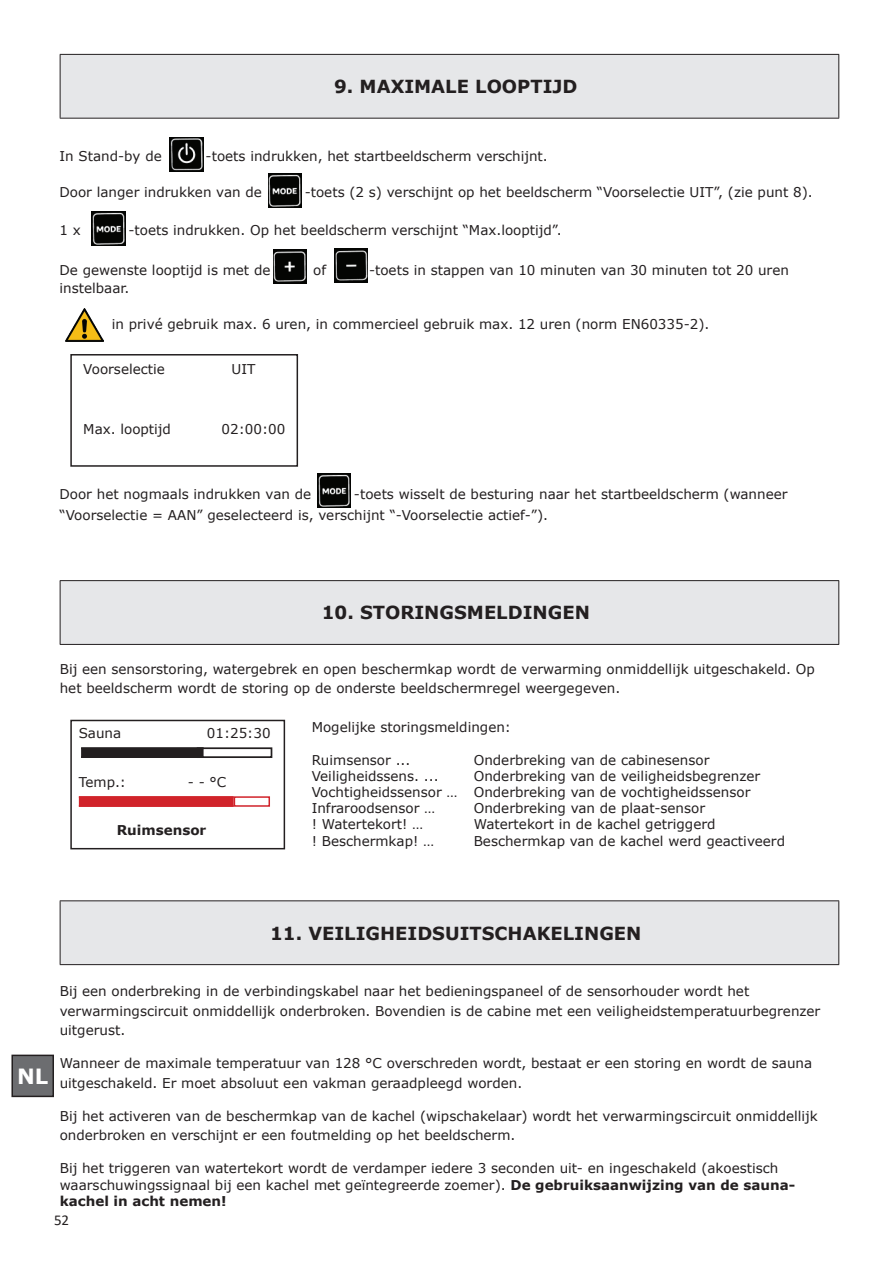
<style>
.page{position:relative;width:893px;height:1263px;background:#fff}
.page>*{position:absolute;margin:0;border:0;box-sizing:border-box;transform-origin:0 0}
.t1{font:700 21px "Verdana";color:#fff}
.t2{font:700 18px "Verdana";color:#231f20}
.t3{font:15px "Calibri";color:#231f20}
.t4{font:13.5px/19.5px "Verdana";color:#231f20}
.t5{font:700 13.5px "Verdana";color:#231f20}
.s1{font-weight:700}
</style>
<div class="page">
<div style="left:12px;top:1055px;width:41px;height:41px;background:#6c6d70"></div>
<div style="left:11px;top:1054px;width:43px;height:43px;border:2px solid #231f20"></div>
<img style="left:170px;top:137px;width:34px;height:34px">
<img style="left:268px;top:174px;width:34px;height:34px">
<img style="left:92px;top:212px;width:33px;height:34px">
<img style="left:273px;top:250px;width:34px;height:33px">
<img style="left:334px;top:248px;width:34px;height:34px">
<div style="left:70px;top:354px;width:228px;height:113px;border:2px solid #231f20"></div>
<img style="left:65px;top:308px;width:39px;height:34px">
<img style="left:317px;top:473px;width:34px;height:34px">
<div style="left:70px;top:720px;width:215px;height:129px;border:2px solid #231f20"></div>
<div style="left:81px;top:747px;width:123px;height:11px;background:#231f20"></div>
<div style="left:197px;top:747px;width:75px;height:11px;border:2px solid #231f20"></div>
<div style="left:79px;top:796px;width:155px;height:11px;background:#d1232a"></div>
<div style="left:234px;top:796px;width:36px;height:11px;border:2px solid #d1232a"></div>
<div style="left:60px;top:54px;width:779px;height:64px;background:#e6e7e9"></div>
<hr style="left:60px;top:118px;width:779px;height:1px;background:#231f20">
<hr style="left:60px;top:54px;width:779px;height:1px;background:#231f20">
<hr style="left:60px;top:55px;width:1px;height:63px;background:#231f20">
<hr style="left:838px;top:55px;width:1px;height:63px;background:#231f20">
<div style="left:60px;top:581px;width:779px;height:63px;background:#e6e7e9"></div>
<hr style="left:60px;top:644px;width:779px;height:1px;background:#231f20">
<hr style="left:60px;top:580px;width:779px;height:1px;background:#231f20">
<hr style="left:60px;top:581px;width:1px;height:63px;background:#231f20">
<hr style="left:838px;top:581px;width:1px;height:63px;background:#231f20">
<div style="left:60px;top:901px;width:779px;height:64px;background:#e6e7e9"></div>
<hr style="left:60px;top:964px;width:779px;height:1px;background:#231f20">
<hr style="left:60px;top:900px;width:779px;height:1px;background:#231f20">
<hr style="left:60px;top:901px;width:1px;height:63px;background:#231f20">
<hr style="left:838px;top:901px;width:1px;height:63px;background:#231f20">
<h2 class="t2" style="left:334px;top:74px;width:245px">9. MAXIMALE LOOPTIJD</h2>
<p class="t4" style="left:60px;top:147px;width:104px">In Stand-by de</p>
<p class="t4" style="left:206px;top:147px;width:344px">-toets indrukken, het startbeeldscherm verschijnt.</p>
<p class="t4" style="left:60px;top:183px;width:204px">Door langer indrukken van de</p>
<p class="t4" style="left:305px;top:183px;width:510px">-toets (2 s) verschijnt op het beeldscherm “Voorselectie UIT”, (zie punt 8).</p>
<p class="t4" style="left:60px;top:220px;width:23px">1 x</p>
<p class="t4" style="left:128px;top:220px;width:435px">-toets indrukken. Op het beeldscherm verschijnt “Max.looptijd”.</p>
<p class="t4" style="left:60px;top:261px;width:212px">De gewenste looptijd is met de</p>
<p class="t4" style="left:313px;top:261px;width:14px">of</p>
<p class="t4" style="left:369px;top:261px;width:421px">-toets in stappen van 10 minuten van 30 minuten tot 20 uren</p>
<p class="t4" style="left:60px;top:279px;width:71px">instelbaar.</p>
<p class="t4" style="left:112px;top:315px;width:599px">in privé gebruik max. 6 uren, in commercieel gebruik max. 12 uren (norm EN60335-2).</p>
<p class="t4" style="left:83px;top:360px;width:83px">Voorselectie</p>
<p class="t4" style="left:231px;top:360px;width:25px">UIT</p>
<p class="t4" style="left:83px;top:419px;width:89px">Max. looptijd</p>
<p class="t4" style="left:222px;top:419px;width:65px">02:00:00</p>
<p class="t4" style="left:60px;top:483px;width:729px;line-height:21.6px;text-indent:294px">-toets wisselt de besturing naar het startbeeldscherm (wanneer “Voorselectie = AAN” geselecteerd is, verschijnt “-Voorselectie actief-”).</p>
<p class="t4" style="left:60px;top:484px;width:253px">Door het nogmaals indrukken van de</p>
<h2 class="t2" style="left:322px;top:600px;width:270px">10. STORINGSMELDINGEN</h2>
<p class="t4" style="left:60px;top:659px;width:757px">Bij een sensorstoring, watergebrek en open beschermkap wordt de verwarming onmiddellijk uitgeschakeld. Op het beeldscherm wordt de storing op de onderste beeldschermregel weergegeven.</p>
<p class="t4" style="left:79px;top:723px;width:44px">Sauna</p>
<p class="t4" style="left:207px;top:723px;width:65px">01:25:30</p>
<p class="t4" style="left:79px;top:772px;width:49px">Temp.:</p>
<p class="t4" style="left:188px;top:772px;width:40px">- - °C</p>
<p class="t5" style="left:117px;top:821px;width:91px">Ruimsensor</p>
<p class="t4" style="left:312px;top:717px;width:201px">Mogelijke storingsmeldingen:</p>
<p class="t4" style="left:312px;top:750px;width:100px">Ruimsensor ...</p>
<p class="t4" style="left:474px;top:750px;width:237px">Onderbreking van de cabinesensor</p>
<p class="t4" style="left:312px;top:766px;width:128px">Veiligheidssens. ...</p>
<p class="t4" style="left:312px;top:768px;width:450px;line-height:16.2px;text-indent:162px">Onderbreking van de veiligheidsbegrenzer<br>Vochtigheidssensor … Onderbreking van de vochtigheidssensor<br>Infraroodsensor …</p>
<p class="t4" style="left:474px;top:798px;width:233px">Onderbreking van de plaat-sensor</p>
<p class="t4" style="left:312px;top:814px;width:113px">! Watertekort! …</p>
<p class="t4" style="left:474px;top:814px;width:243px">Watertekort in de kachel getriggerd</p>
<p class="t4" style="left:312px;top:831px;width:124px">! Beschermkap! …</p>
<p class="t4" style="left:474px;top:831px;width:313px">Beschermkap van de kachel werd geactiveerd</p>
<h2 class="t2" style="left:270px;top:920px;width:373px">11. VEILIGHEIDSUITSCHAKELINGEN</h2>
<h1 class="t1" style="left:17px;top:1061px;width:33px">NL</h1>
<p class="t4" style="left:60px;top:981px;width:762px">Bij een onderbreking in de verbindingskabel naar het bedieningspaneel of de sensorhouder wordt het verwarmingscircuit onmiddellijk onderbroken. Bovendien is de cabine met een veiligheidstemperatuurbegrenzer uitgerust.</p>
<p class="t4" style="left:60px;top:1053px;width:754px">Wanneer de maximale temperatuur van 128 °C overschreden wordt, bestaat er een storing en wordt de sauna uitgeschakeld. Er moet absoluut een vakman geraadpleegd worden.</p>
<p class="t4" style="left:60px;top:1106px;width:760px">Bij het activeren van de beschermkap van de kachel (wipschakelaar) wordt het verwarmingscircuit onmiddellijk onderbroken en verschijnt er een foutmelding op het beeldscherm.</p>
<p class="t4" style="left:60px;top:1160px;width:737px;line-height:16.5px">Bij het triggeren van watertekort wordt de verdamper iedere 3 seconden uit- en ingeschakeld (akoestisch waarschuwingssignaal bij een kachel met geïntegreerde zoemer). <span class="s1">De gebruiksaanwijzing van de sauna&shy;kachel in acht nemen!</span></p>
<p class="t3" style="left:54px;top:1209px;width:17px">52</p>
</div>
